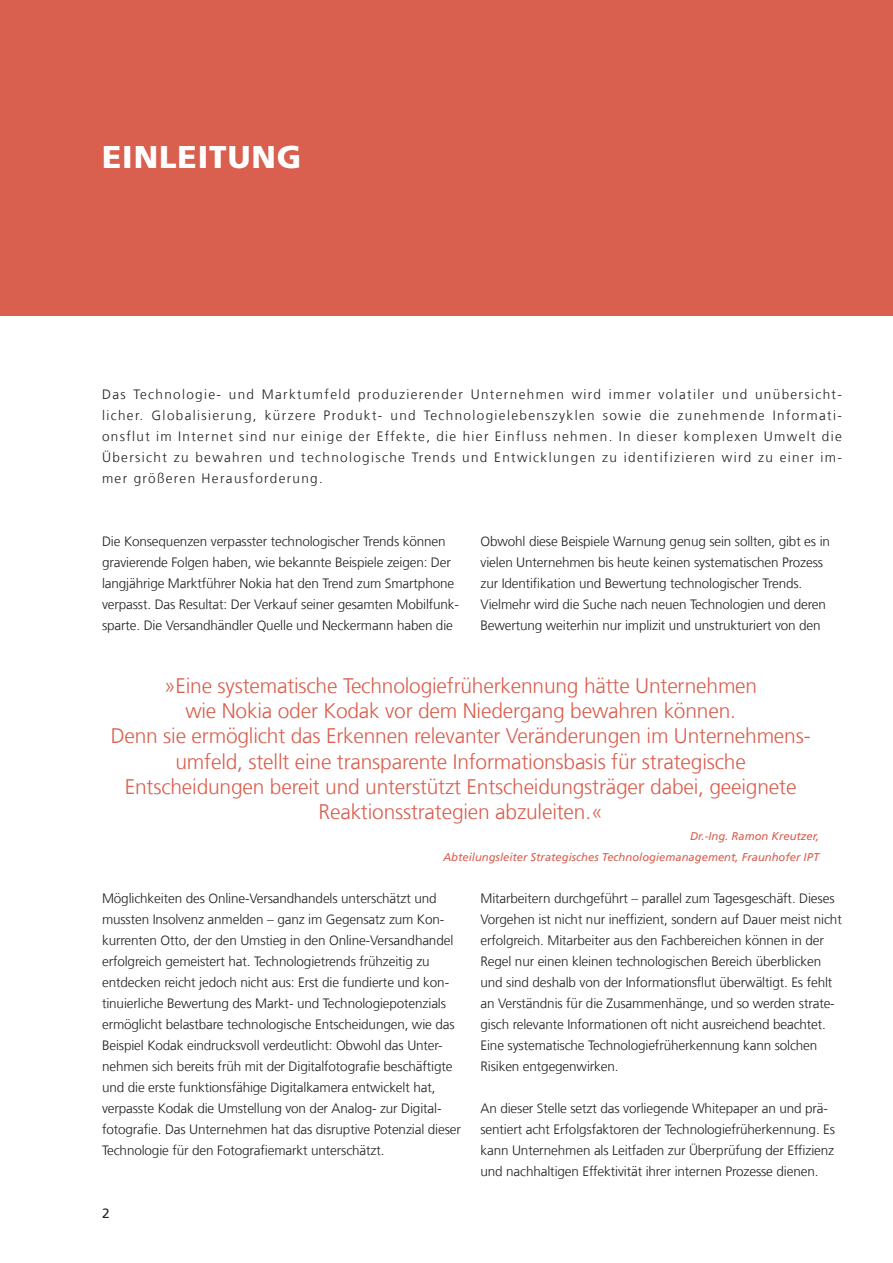
<style>
.page{position:relative;width:893px;height:1263px;background:#fff}
.page>*{position:absolute;margin:0;border:0;box-sizing:border-box;transform-origin:0 0}
._03_Standardüberschr{font:900 31.5px "Frutiger LT Com";letter-spacing:.03em;color:#fff}
.Zitate{font:300 21px/25.2px "Frutiger LT Com";letter-spacing:-.01em;color:#d95f4f;text-align:center}
._06_Fließtext{font:300 13.5px/21px "Frutiger LT Com";letter-spacing:-.01em;color:#231f20}
._04_Einleitungstext{font:300 13.5px/21px "Frutiger LT Com";letter-spacing:.1em;color:#231f20;text-align:justify}
.t1{font:13.5px "Frutiger LT Com";color:#231f20}
._05_Marginalie_Bildu{font:italic 11.25px/21px "Frutiger LT Com";color:#d95f4f;text-align:right}
</style>
<div class="page">
<div style="left:0;top:0;width:893px;height:315px;background:#d95f4f"></div>
<p class="_03_Standardüberschr" style="left:102px;top:138px;width:201px">EINLEITUNG</p>
<p class="_04_Einleitungstext" style="left:102px;top:384px;width:741px">Das Technologie- und Marktumfeld produzierender Unternehmen wird immer volatiler und unübersicht&shy;licher. Globalisierung, kürzere Produkt- und Technologielebenszyklen sowie die zunehmende Informati&shy;onsflut im Internet sind nur einige der Effekte, die hier Einfluss nehmen. In dieser komplexen Umwelt die Übersicht zu bewahren und technologische Trends und Entwicklungen zu identifizieren wird zu einer im&shy;mer größeren Herausforderung.</p>
<p class="_06_Fließtext" style="left:102px;top:531px;width:358px">Die Konsequenzen verpasster technologischer Trends können gravierende Folgen haben, wie bekannte Beispiele zeigen: Der langjährige Marktführer Nokia hat den Trend zum Smartphone verpasst. Das Resultat: Der Verkauf seiner gesamten Mobilfunk&shy;sparte. Die Versandhändler Quelle und Neckermann haben die</p>
<p class="_06_Fließtext" style="left:480px;top:531px;width:351px">Obwohl diese Beispiele Warnung genug sein sollten, gibt es in vielen Unternehmen bis heute keinen systematischen Prozess zur Identifikation und Bewertung technologischer Trends.<br>Vielmehr wird die Suche nach neuen Technologien und deren Bewertung weiterhin nur implizit und unstrukturiert von den</p>
<p class="Zitate" style="left:111px;top:673px;width:701px">»Eine systematische Technologiefrüherkennung hätte Unternehmen<br>wie Nokia oder Kodak vor dem Niedergang bewahren können.<br>Denn sie ermöglicht das Erkennen relevanter Veränderungen im Unternehmens&shy;umfeld, stellt eine transparente Informationsbasis für strategische Entscheidungen bereit und unterstützt Entscheidungsträger dabei, geeignete Reaktionsstrategien abzuleiten.«</p>
<p class="_05_Marginalie_Bildu" style="left:443px;top:826px;width:378px">Dr.-Ing. Ramon Kreutzer,<br>Abteilungsleiter Strategisches Technologiemanagement, Fraunhofer IPT</p>
<p class="_06_Fließtext" style="left:102px;top:888px;width:360px">Möglichkeiten des Online-Versandhandels unterschätzt und mussten Insolvenz anmelden – ganz im Gegensatz zum Kon&shy;kurrenten Otto, der den Umstieg in den Online-Versandhandel erfolgreich gemeistert hat. Technologietrends frühzeitig zu entdecken reicht jedoch nicht aus: Erst die fundierte und kon&shy;tinuierliche Bewertung des Markt- und Technologiepotenzials ermöglicht belastbare technologische Entscheidungen, wie das Beispiel Kodak eindrucksvoll verdeutlicht: Obwohl das Unter&shy;nehmen sich bereits früh mit der Digitalfotografie beschäftigte und die erste funktionsfähige Digitalkamera entwickelt hat, verpasste Kodak die Umstellung von der Analog- zur Digital&shy;fotografie. Das Unternehmen hat das disruptive Potenzial dieser Technologie für den Fotografiemarkt unterschätzt.</p>
<p class="t1" style="left:102px;top:1205px;width:9px">2</p>
<p class="_06_Fließtext" style="left:480px;top:888px;width:363px">Mitarbeitern durchgeführt – parallel zum Tagesgeschäft. Dieses Vorgehen ist nicht nur ineffizient, sondern auf Dauer meist nicht erfolgreich. Mitarbeiter aus den Fachbereichen können in der Regel nur einen kleinen technologischen Bereich überblicken und sind deshalb von der Informationsflut überwältigt. Es fehlt an Verständnis für die Zusammenhänge, und so werden strate&shy;gisch relevante Informationen oft nicht ausreichend beachtet.<br>Eine systematische Technologiefrüherkennung kann solchen Risiken entgegenwirken.</p>
<p class="_06_Fließtext" style="left:480px;top:1098px;width:356px">An dieser Stelle setzt das vorliegende Whitepaper an und prä&shy;sentiert acht Erfolgsfaktoren der Technologiefrüherkennung. Es kann Unternehmen als Leitfaden zur Überprüfung der Effizienz und nachhaltigen Effektivität ihrer internen Prozesse dienen.</p>
</div>
